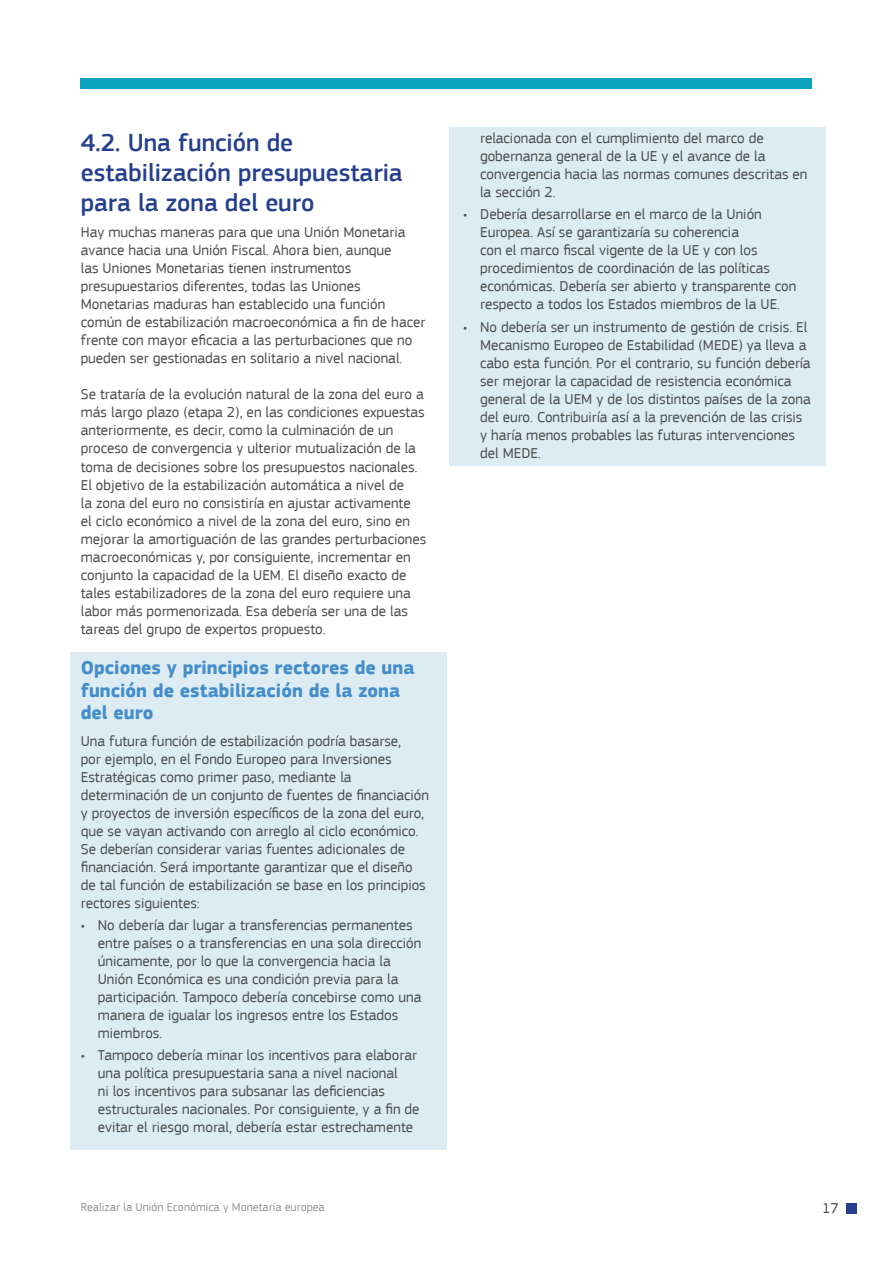
<style>
.page{position:relative;width:893px;height:1263px;background:#fff}
.page>*{position:absolute;margin:0;border:0;box-sizing:border-box;transform-origin:0 0}
._01_TITLE{font:500 25.5px/30px "EC Square Sans Pro";color:#253f8e}
._02_TITLE{font:700 19.5px/22.5px "EC Square Sans Pro";color:#448dcb}
.Body_Text{font:15px/18px "EC Square Sans Pro";color:#4c4c4e}
.t1{font:15px/18px "EC Square Sans Pro";color:#4b4c4d}
.t2{font:12px "EC Square Sans Pro";color:#939598}
</style>
<div class="page">
<div style="left:846px;top:1203px;width:10px;height:10px;background:#253f8e"></div>
<div style="left:70px;top:653px;width:376px;height:497px;background:#dcecf2"></div>
<div style="left:449px;top:127px;width:376px;height:339px;background:#dcecf2"></div>
<div style="left:81px;top:79px;width:731px;height:10px;background:#0ba3c0"></div>
<p class="_01_TITLE" style="left:81px;top:128px;width:323px">4.2. Una función de estabilización presupuestaria para la zona del euro</p>
<p class="Body_Text" style="left:81px;top:224px;width:346px">Hay muchas maneras para que una Unión Monetaria avance hacia una Unión Fiscal. Ahora bien, aunque<br>las Uniones Monetarias tienen instrumentos presupuestarios diferentes, todas las Uniones Monetarias maduras han establecido una función común de estabilización macroeconómica a fin de hacer frente con mayor eficacia a las perturbaciones que no pueden ser gestionadas en solitario a nivel nacional.</p>
<p class="Body_Text" style="left:81px;top:386px;width:347px">Se trataría de la evolución natural de la zona del euro a más largo plazo (etapa 2), en las condiciones expuestas anteriormente, es decir, como la culminación de un proceso de convergencia y ulterior mutualización de la toma de decisiones sobre los presupuestos nacionales.<br>El objetivo de la estabilización automática a nivel de<br>la zona del euro no consistiría en ajustar activamente<br>el ciclo económico a nivel de la zona del euro, sino en mejorar la amortiguación de las grandes perturbaciones macroeconómicas y, por consiguiente, incrementar en conjunto la capacidad de la UEM. El diseño exacto de tales estabilizadores de la zona del euro requiere una labor más pormenorizada. Esa debería ser una de las tareas del grupo de expertos propuesto.</p>
<p class="_02_TITLE" style="left:81px;top:657px;width:335px">Opciones y principios rectores de una función de estabilización de la zona del euro</p>
<p class="Body_Text" style="left:81px;top:732px;width:350px">Una futura función de estabilización podría basarse,<br>por ejemplo, en el Fondo Europeo para Inversiones Estratégicas como primer paso, mediante la determinación de un conjunto de fuentes de financiación y proyectos de inversión específicos de la zona del euro, que se vayan activando con arreglo al ciclo económico.<br>Se deberían considerar varias fuentes adicionales de financiación. Será importante garantizar que el diseño de tal función de estabilización se base en los principios rectores siguientes:</p>
<p class="t1" style="left:98px;top:916px;width:325px;text-indent:-17px">• No debería dar lugar a transferencias permanentes entre países o a transferencias en una sola dirección únicamente, por lo que la convergencia hacia la Unión Económica es una condición previa para la participación. Tampoco debería concebirse como una manera de igualar los ingresos entre los Estados miembros.</p>
<p class="t1" style="left:98px;top:1046px;width:323px;text-indent:-17px">• Tampoco debería minar los incentivos para elaborar una política presupuestaria sana a nivel nacional<br>ni los incentivos para subsanar las deficiencias estructurales nacionales. Por consiguiente, y a fin de evitar el riesgo moral, debería estar estrechamente</p>
<p class="t1" style="left:480px;top:129px;width:329px">relacionada con el cumplimiento del marco de gobernanza general de la UE y el avance de la convergencia hacia las normas comunes descritas en la sección 2.</p>
<p class="t1" style="left:480px;top:205px;width:318px;text-indent:-17px">• Debería desarrollarse en el marco de la Unión Europea. Así se garantizaría su coherencia<br>con el marco fiscal vigente de la UE y con los procedimientos de coordinación de las políticas económicas. Debería ser abierto y transparente con respecto a todos los Estados miembros de la UE.</p>
<p class="t1" style="left:480px;top:318px;width:332px;text-indent:-17px">• No debería ser un instrumento de gestión de crisis. El Mecanismo Europeo de Estabilidad (MEDE) ya lleva a cabo esta función. Por el contrario, su función debería ser mejorar la capacidad de resistencia económica general de la UEM y de los distintos países de la zona del euro. Contribuiría así a la prevención de las crisis y haría menos probables las futuras intervenciones del MEDE.</p>
<p class="t2" style="left:81px;top:1200px;width:245px">Realizar la Unión Económica y Monetaria europea</p>
<p class="t1" style="left:822px;top:1199px;width:18px">17</p>
</div>
